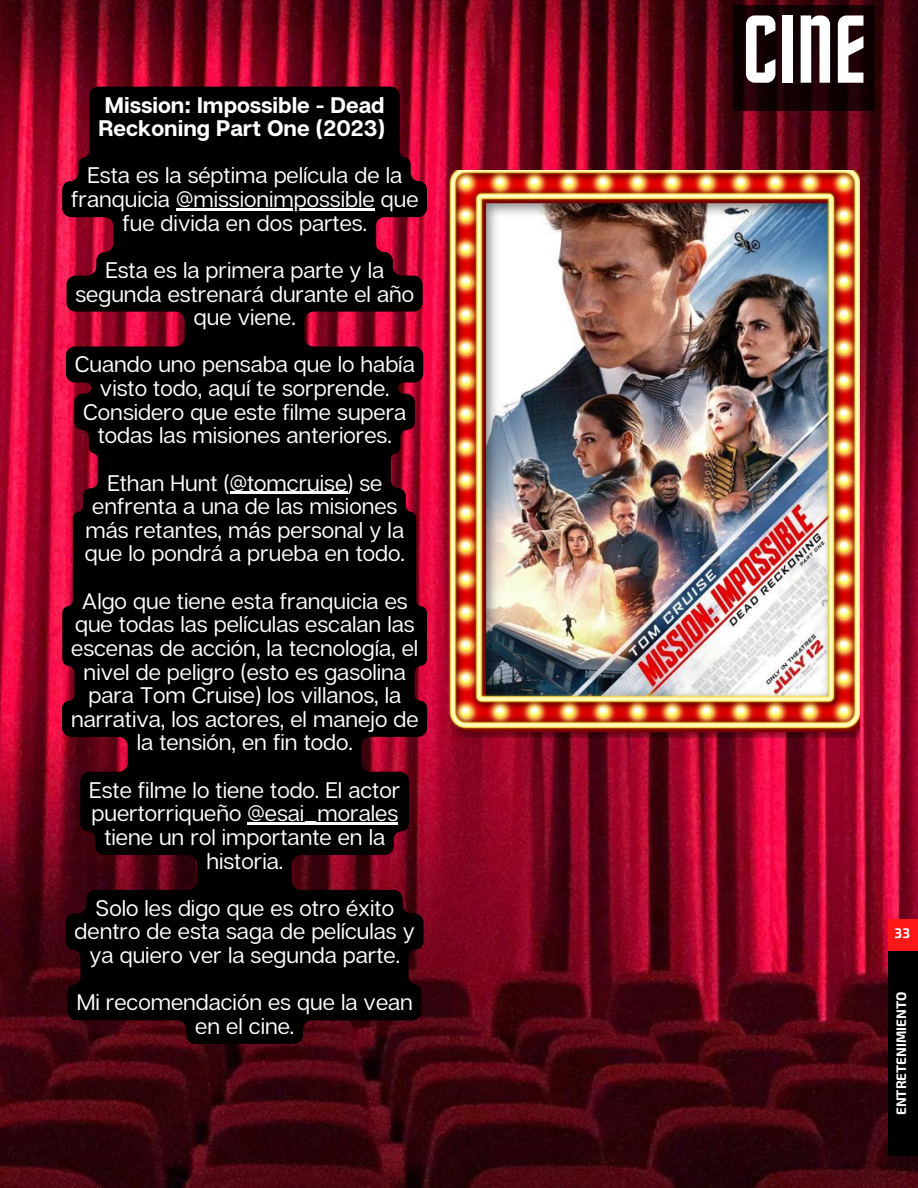
<style>
.page{position:relative;width:918px;height:1188px;background:#fff}
.page>*{position:absolute;margin:0;border:0;box-sizing:border-box;transform-origin:0 0}
.t1{font:96.75px "Horta";color:#fff}
.t2{font:22.5px/23.7px "Articulat CF";color:#fff;text-align:center}
.t3{font:700 22.5px/23.7px "Articulat CF";color:#fff}
.t4{font:700 13.65px "Exo 2";color:#fff}
</style>
<div class="page">
<img style="left:0;top:0;width:918px;height:1188px">
<div style="left:888px;top:950px;width:30px;height:206px;background:#000"></div>
<div style="left:888px;top:919px;width:30px;height:31px;background:#ff1616"></div>
<img style="left:440px;top:171px;width:419px;height:567px">
<svg style="left:62px;top:87px;width:365px;height:957px;background:#170106"></svg>
<hr style="left:176px;top:208px;width:199px;height:2px;background:#fff">
<hr style="left:230px;top:492px;width:117px;height:2px;background:#fff">
<hr style="left:248px;top:822px;width:150px;height:3px;background:#fff">
<div style="left:734px;top:5px;width:141px;height:105px;background:#000;opacity:.73"></div>
<p class="t3" style="left:98px;top:92px;width:288px">Mission: Impossible - Dead<br>Reckoning Part One (2023)</p>
<p class="t2" style="left:71px;top:163px;width:349px">Esta es la séptima película de la franquicia @missionimpossible que fue divida en dos partes.</p>
<p class="t2" style="left:76px;top:257px;width:340px">Esta es la primera parte y la segunda estrenará durante el año que viene.</p>
<p class="t2" style="left:75px;top:352px;width:341px">Cuando uno pensaba que lo había visto todo, aquí te sorprende.<br>Considero que este filme supera todas las misiones anteriores.</p>
<p class="t2" style="left:85px;top:470px;width:322px">Ethan Hunt (@tomcruise) se enfrenta a una de las misiones más retantes, más personal y la que lo pondrá a prueba en todo.</p>
<p class="t2" style="left:71px;top:588px;width:349px">Algo que tiene esta franquicia es que todas las películas escalan las escenas de acción, la tecnología, el nivel de peligro (esto es gasolina para Tom Cruise) los villanos, la narrativa, los actores, el manejo de la tensión, en fin todo.</p>
<p class="t2" style="left:89px;top:777px;width:313px">Este filme lo tiene todo. El actor puertorriqueño @esai_morales tiene un rol importante en la historia.</p>
<p class="t2" style="left:75px;top:895px;width:342px">Solo les digo que es otro éxito dentro de esta saga de películas y ya quiero ver la segunda parte.</p>
<p class="t2" style="left:77px;top:990px;width:338px">Mi recomendación es que la vean en el cine.</p>
<h1 class="t1" style="left:742px;top:9px;width:126px">CINE</h1>
<p class="t4" style="left:894px;top:925px;width:17px">33</p>
<p class="t4" style="left:892px;top:1115px;width:125px;rotate:-90deg">ENTRETENIMIENTO</p>
</div>
